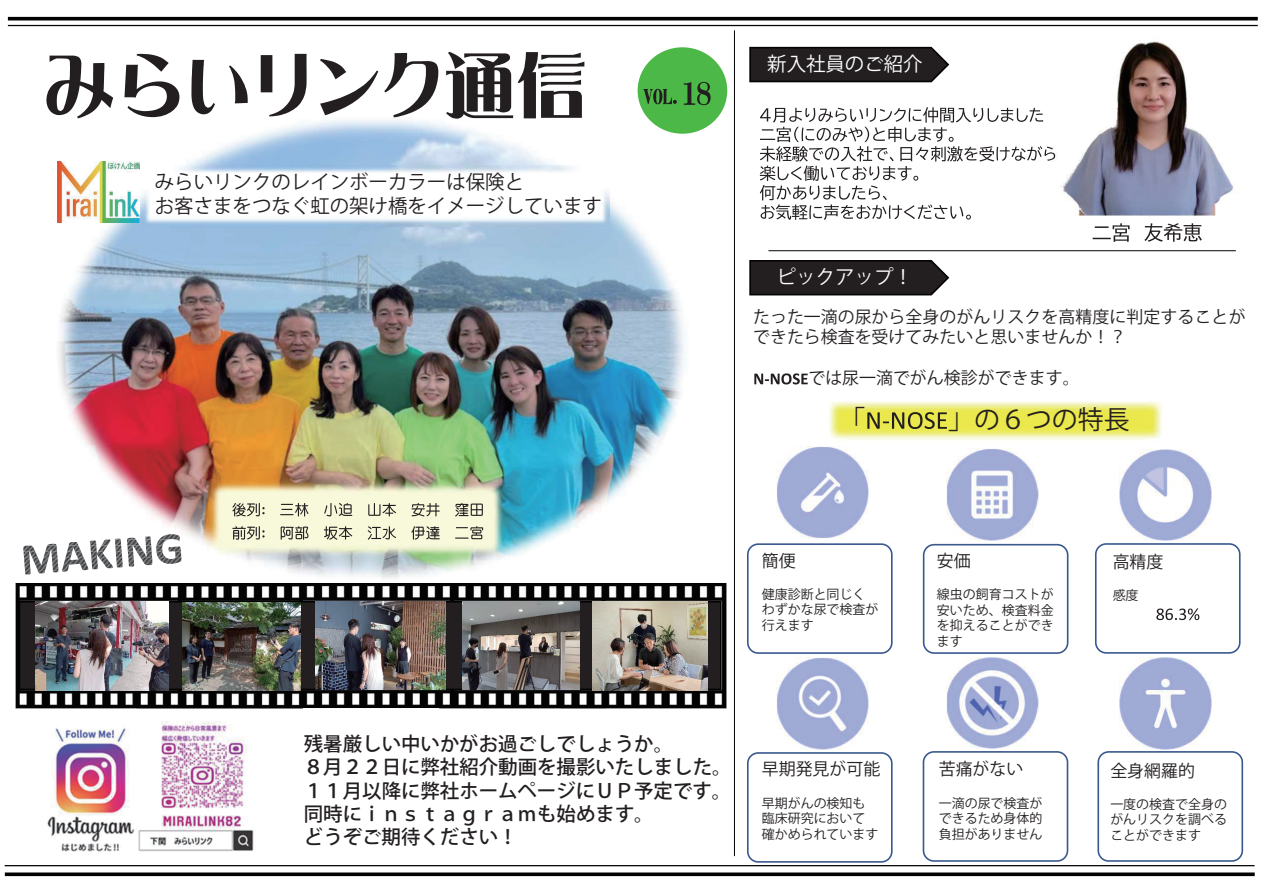
<style>
.page{position:relative;width:1263px;height:893px;background:#fff}
.page>*{position:absolute;margin:0;border:0;box-sizing:border-box;transform-origin:0 0}
.t1{font:25.95px "Koz Go Pr 6 N";color:#231f20}
.t2{font:500 19.5px/23.4px "Koz Go Pr 6 N";color:#231f20}
.t3{font:19.5px/23.2px "Koz Go Pr 6 N";color:#231f20}
.t4{font:19.5px "Koz Go Pr 6 N";color:#fff}
.t5{font:16.95px/20.5px "Koz Go Pr 6 N";color:#231f20}
.t6{font:12.9px/15.6px "Koz Go Pr 6 N";color:#231f20;text-align:justify}
</style>
<div class="page">
<img style="left:57px;top:112px;width:633px;height:467px">
<svg style="left:46px;top:52px;width:538px;height:67px"></svg>
<svg style="left:749px;top:46px;width:201px;height:37px;background:#333030"></svg>
<div style="left:638px;top:47px;width:89px;height:87px;background:#4cb848;border-radius:50%"></div>
<svg style="left:643px;top:89px;width:34px;height:15px"></svg>
<svg style="left:684px;top:82px;width:27px;height:23px"></svg>
<hr style="left:734px;top:30px;width:1px;height:826px;background:#030303">
<hr style="left:8px;top:17px;width:1250px;height:3px;background:#030303">
<hr style="left:5px;top:865px;width:1249px;height:1px;background:#030303">
<svg style="left:5px;top:872px;width:1250px;height:4px;background:#222"></svg>
<svg style="left:760px;top:107px;width:290px;height:113px"></svg>
<hr style="left:8px;top:25px;width:1250px;height:1px;background:#030303">
<hr style="left:768px;top:250px;width:468px;height:1px;background:#030303">
<svg style="left:754px;top:373px;width:54px;height:11px"></svg>
<img style="left:829px;top:401px;width:333px;height:39px">
<svg style="left:867px;top:412px;width:80px;height:17px"></svg>
<svg style="left:749px;top:260px;width:201px;height:36px;background:#2d2a2b"></svg>
<div style="left:747px;top:543px;width:146px;height:111px;border:2px solid #39598e;border-radius:10px"></div>
<div style="left:923px;top:544px;width:145px;height:110px;border:2px solid #39598e;border-radius:10px"></div>
<img style="left:47px;top:721px;width:207px;height:131px">
<img style="left:16px;top:582px;width:710px;height:126px">
<div style="left:19px;top:601px;width:703px;height:89px;background:#231f20;border:2px solid #030303"></div>
<img style="left:315px;top:602px;width:131px;height:88px">
<img style="left:593px;top:602px;width:114px;height:88px">
<img style="left:36px;top:602px;width:132px;height:88px">
<img style="left:183px;top:602px;width:117px;height:88px">
<img style="left:462px;top:601px;width:118px;height:88px">
<img style="left:1050px;top:41px;width:185px;height:175px">
<img style="left:115px;top:534px;width:65px;height:5px">
<img style="left:47px;top:539px;width:133px;height:7px">
<img style="left:23px;top:546px;width:158px;height:6px">
<img style="left:30px;top:552px;width:151px;height:6px">
<img style="left:24px;top:558px;width:157px;height:6px">
<img style="left:24px;top:564px;width:128px;height:6px">
<img style="left:25px;top:570px;width:61px;height:5px">
<img style="left:142px;top:166px;width:467px;height:60px">
<img style="left:57px;top:162px;width:83px;height:61px">
<img style="left:777px;top:447px;width:91px;height:92px">
<img style="left:947px;top:449px;width:91px;height:92px">
<div style="left:747px;top:752px;width:146px;height:111px;border:2px solid #39598e;border-radius:10px"></div>
<img style="left:777px;top:657px;width:91px;height:92px">
<div style="left:1095px;top:543px;width:145px;height:111px;border:2px solid #39598e;border-radius:10px"></div>
<svg style="left:1156px;top:608px;width:43px;height:12px"></svg>
<img style="left:1120px;top:449px;width:91px;height:92px">
<div style="left:923px;top:751px;width:145px;height:111px;border:2px solid #39598e;border-radius:10px"></div>
<img style="left:947px;top:657px;width:91px;height:92px">
<div style="left:1097px;top:751px;width:146px;height:111px;border:2px solid #39598e;border-radius:10px"></div>
<img style="left:1120px;top:658px;width:91px;height:91px">
<svg style="left:1093px;top:223px;width:109px;height:19px"></svg>
<img style="left:207px;top:479px;width:303px;height:80px">
<svg style="left:232px;top:503px;width:251px;height:13px;background:#c6c7af"></svg>
<svg style="left:232px;top:526px;width:251px;height:14px;background:#c7c8b0"></svg>
<h2 class="t3" style="left:155px;top:171px;width:449px">みらいリンクのレインボーカラーは保険と<br>お客さまをつなぐ虹の架け橋をイメージしています</h2>
<h2 class="t4" style="left:767px;top:53px;width:157px">新入社員のご紹介</h2>
<h2 class="t4" style="left:777px;top:266px;width:138px">ピックアップ！</h2>
<h3 class="t5" style="left:753px;top:307px;width:494px">たった一滴の尿から全身のがんリスクを高精度に判定することができたら検査を受けてみたいと思いませんか！？</h3>
<h3 class="t5" style="left:808px;top:368px;width:273px">では尿一滴でがん検診ができます。</h3>
<h1 class="t1" style="left:839px;top:405px;width:27px">「</h1>
<h1 class="t1" style="left:948px;top:405px;width:183px">」の６つの特長</h1>
<h2 class="t2" style="left:304px;top:732px;width:429px">残暑厳しい中いかがお過ごしでしょうか。<br>８月２２日に弊社紹介動画を撮影いたしました。<br>１１月以降に弊社ホームページにＵＰ予定です。同時にｉｎｓｔａｇｒａｍも始めます。<br>どうぞご期待ください！</h2>
<h3 class="t5" style="left:762px;top:550px;width:35px">簡便</h3>
<p class="t6" style="left:762px;top:587px;width:118px;text-align:left">健康診断と同じくわずかな尿で検査が行えます</p>
<h3 class="t5" style="left:762px;top:759px;width:120px">早期発見が可能</h3>
<p class="t6" style="left:762px;top:795px;width:118px;text-align:left">早期がんの検知も臨床研究において確かめられています</p>
<h3 class="t5" style="left:937px;top:551px;width:35px">安価</h3>
<p class="t6" style="left:937px;top:587px;width:118px">線虫の飼育コストが安いため、検査料金を抑えることができます</p>
<h3 class="t5" style="left:939px;top:759px;width:86px">苦痛がない</h3>
<p class="t6" style="left:939px;top:795px;width:105px">一滴の尿で検査ができるため身体的負担がありません</p>
<h3 class="t5" style="left:1113px;top:551px;width:52px">高精度</h3>
<p class="t6" style="left:1113px;top:587px;width:27px">感度</p>
<h3 class="t5" style="left:1110px;top:760px;width:86px">全身網羅的</h3>
<p class="t6" style="left:1110px;top:796px;width:118px">一度の検査で全身のがんリスクを調べることができます</p>
</div>
